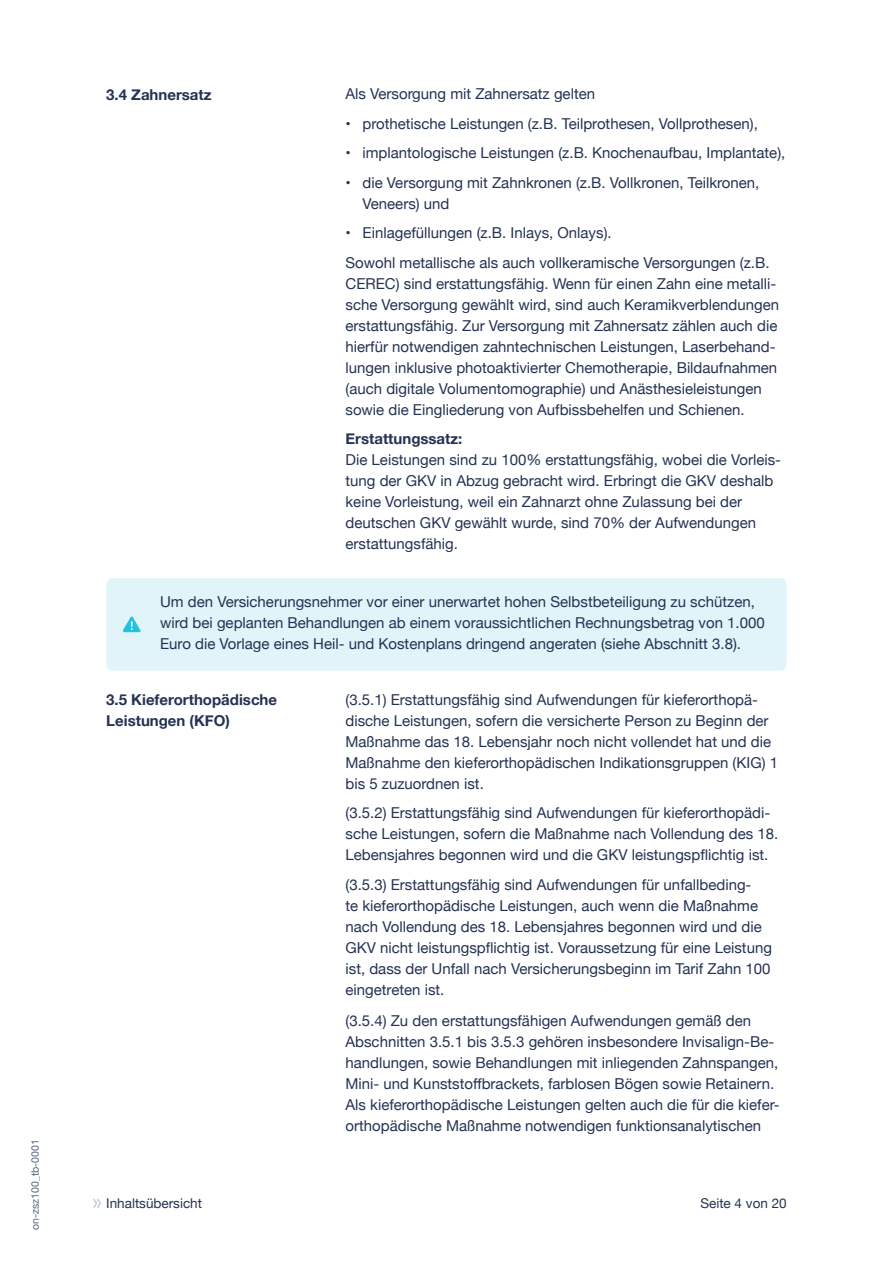
<style>
.page{position:relative;width:893px;height:1263px;background:#fff}
.page>*{position:absolute;margin:0;border:0;box-sizing:border-box;transform-origin:0 0}
.t1{font:15px/21px "Helvetica Neue";color:#243253}
.t2{font:700 15px/21px "Helvetica Neue";color:#243253}
.t3{font:13.5px "Helvetica Neue";color:#243253}
.t4{font:10.5px "Helvetica Neue";color:#596780}
</style>
<div class="page">
<svg style="left:93px;top:1199px;width:8px;height:9px"></svg>
<div style="left:106px;top:578px;width:681px;height:93px;background:#e0f4f9"></div>
<svg style="left:123px;top:616px;width:18px;height:16px"></svg>
<p class="t4" style="left:28px;top:1230px;width:93px;rotate:-90deg">on-zsz100_tb-0001</p>
<p class="t2" style="left:106px;top:84px;width:107px">3.4 Zahnersatz</p>
<p class="t1" style="left:345px;top:84px;width:251px">Als Versorgung mit Zahnersatz gelten</p>
<p class="t1" style="left:345px;top:114px;width:414px">• prothetische Leistungen (z.B. Teilprothesen, Vollprothesen),</p>
<p class="t1" style="left:345px;top:143px;width:441px">• implantologische Leistungen (z.B. Knochenaufbau, Implantate),</p>
<p class="t1" style="left:362px;top:173px;width:398px;text-indent:-17px">• die Versorgung mit Zahnkronen (z.B. Vollkronen, Teilkronen,<br>Veneers) und</p>
<p class="t1" style="left:345px;top:219px;width:426px;line-height:29.5px">• Einlagefüllungen (z.B. Inlays, Onlays).<br>Sowohl metallische als auch vollkeramische Versorgungen (z.B.</p>
<p class="t1" style="left:345px;top:274px;width:435px">CEREC) sind erstattungsfähig. Wenn für einen Zahn eine metalli&shy;sche Versorgung gewählt wird, sind auch Keramikverblendungen erstattungsfähig. Zur Versorgung mit Zahnersatz zählen auch die hierfür notwendigen zahntechnischen Leistungen, Laserbehand&shy;lungen inklusive photoaktivierter Chemotherapie, Bildaufnahmen (auch digitale Volumentomographie) und Anästhesieleistungen sowie die Eingliederung von Aufbissbehelfen und Schienen.</p>
<p class="t2" style="left:345px;top:429px;width:118px">Erstattungssatz:</p>
<p class="t1" style="left:345px;top:450px;width:437px">Die Leistungen sind zu 100% erstattungsfähig, wobei die Vorleis&shy;tung der GKV in Abzug gebracht wird. Erbringt die GKV deshalb keine Vorleistung, weil ein Zahnarzt ohne Zulassung bei der deutschen GKV gewählt wurde, sind 70% der Aufwendungen erstattungsfähig.</p>
<p class="t1" style="left:160px;top:592px;width:606px">Um den Versicherungsnehmer vor einer unerwartet hohen Selbstbeteiligung zu schützen, wird bei geplanten Behandlungen ab einem voraussichtlichen Rechnungsbetrag von 1.000<br>Euro die Vorlage eines Heil- und Kostenplans dringend angeraten (siehe Abschnitt 3.8).</p>
<p class="t2" style="left:106px;top:690px;width:172px">3.5 Kieferorthopädische<br>Leistungen (KFO)</p>
<p class="t1" style="left:345px;top:690px;width:434px">(3.5.1) Erstattungsfähig sind Aufwendungen für kieferorthopä&shy;dische Leistungen, sofern die versicherte Person zu Beginn der Maßnahme das 18. Lebensjahr noch nicht vollendet hat und die Maßnahme den kieferorthopädischen Indikationsgruppen (KIG) 1 bis 5 zuzuordnen ist.</p>
<p class="t1" style="left:345px;top:803px;width:434px">(3.5.2) Erstattungsfähig sind Aufwendungen für kieferorthopädi&shy;sche Leistungen, sofern die Maßnahme nach Vollendung des 18.<br>Lebensjahres begonnen wird und die GKV leistungspflichtig ist.</p>
<p class="t1" style="left:345px;top:875px;width:428px">(3.5.3) Erstattungsfähig sind Aufwendungen für unfallbeding-<br>te kieferorthopädische Leistungen, auch wenn die Maßnahme nach Vollendung des 18. Lebensjahres begonnen wird und die GKV nicht leistungspflichtig ist. Voraussetzung für eine Leistung ist, dass der Unfall nach Versicherungsbeginn im Tarif Zahn 100 eingetreten ist.</p>
<p class="t1" style="left:345px;top:1011px;width:436px">(3.5.4) Zu den erstattungsfähigen Aufwendungen gemäß den Abschnitten 3.5.1 bis 3.5.3 gehören insbesondere Invisalign-Be&shy;handlungen, sowie Behandlungen mit inliegenden Zahnspangen, Mini- und Kunststoffbrackets, farblosen Bögen sowie Retainern.<br>Als kieferorthopädische Leistungen gelten auch die für die kiefer&shy;orthopädische Maßnahme notwendigen funktionsanalytischen</p>
<p class="t3" style="left:106px;top:1193px;width:97px">Inhaltsübersicht</p>
<p class="t3" style="left:700px;top:1193px;width:88px">Seite 4 von 20</p>
</div>
